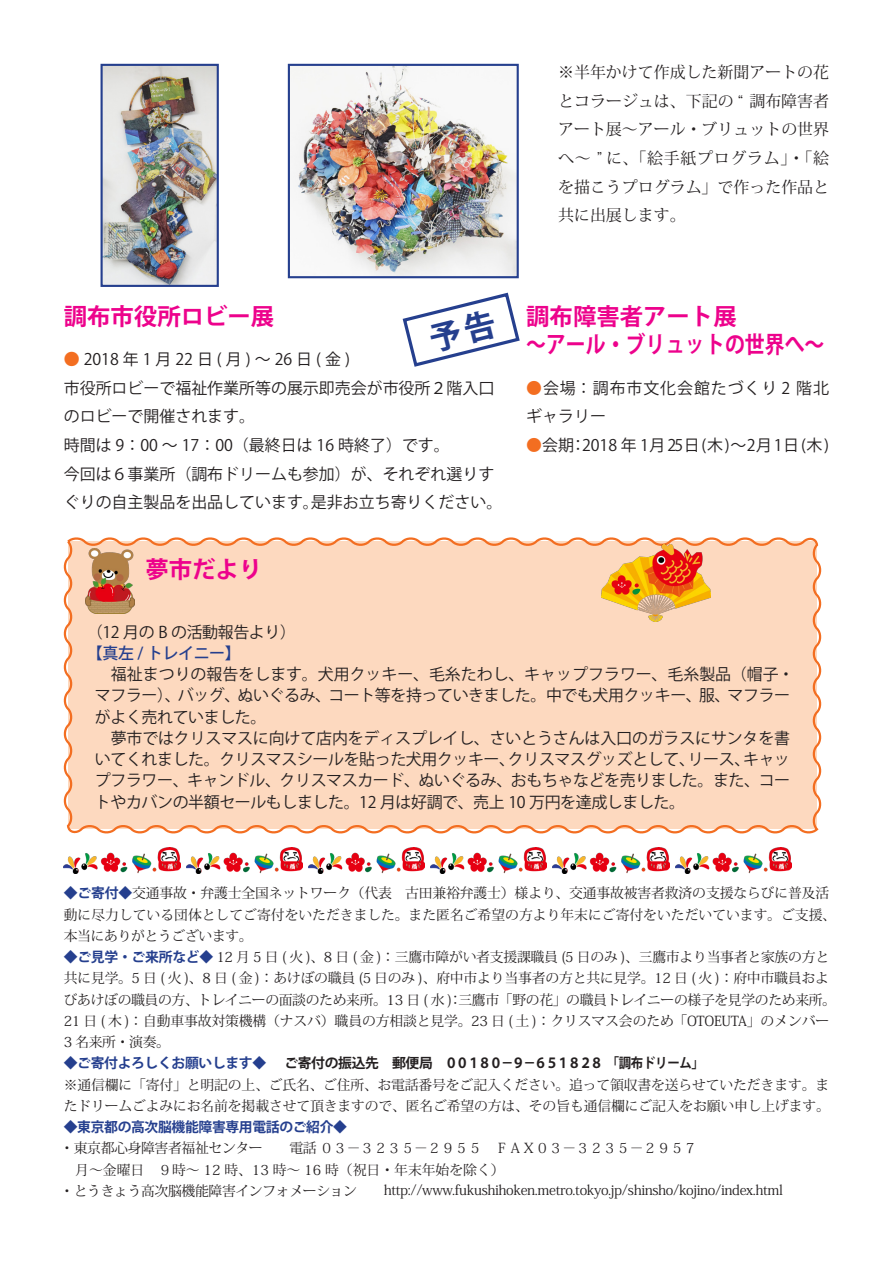
<style>
.page{position:relative;width:893px;height:1263px;background:#fff}
.page>*{position:absolute;margin:0;border:0;box-sizing:border-box;transform-origin:0 0}
.t1{font:700 23.4px "Koz Go Pro";color:#ed028c}
.t2{font:700 23.4px "Koz Go Pro";color:#ed028c;scale:.85 1}
.t3{font:15.9px/21.3px "Koz Go Pro";color:#231f20}
.t4{font:15.9px/21.3px "Koz Go Pro";letter-spacing:-.025em;color:#231f20}
.t5{font:15.9px/28.7px "Koz Min Pro";color:#231f20;text-align:justify}
.t6{font:15.9px/28.7px "Koz Go Pro";letter-spacing:.06em;color:#231f20}
.t7{font:15.9px "Koz Go Pro";letter-spacing:.25em;color:#231f20}
.t8{font:500 15.9px "Koz Go Pro";letter-spacing:-.025em;color:#253f8e}
.t9{font:13.8px/21.3px "Koz Min Pro";letter-spacing:-.01em;color:#231f20}
.t10{font:700 13.8px "Koz Go Pro";letter-spacing:-.025em;color:#253f8e}
.t11{font:700 13.8px "Koz Go Pro";letter-spacing:-.025em;color:#231f20}
.s1{color:#f36e21}
.s2{font-family:"Koz Min Pro";color:#f36e21}
.s3{font-family:"Koz Go Pro";font-weight:700;color:#253f8e}
</style>
<div class="page">
<img style="left:104px;top:67px;width:112px;height:217px">
<div style="left:101px;top:64px;width:118px;height:223px;border:2px solid #253f8e"></div>
<img style="left:291px;top:67px;width:225px;height:208px">
<div style="left:288px;top:64px;width:231px;height:214px;border:2px solid #253f8e"></div>
<div style="left:63px;top:537px;width:759px;height:297px;background:#fdd9bf"></div>
<img style="left:85px;top:548px;width:50px;height:65px">
<img style="left:602px;top:544px;width:109px;height:77px">
<img style="left:64px;top:848px;width:116px;height:25px">
<img style="left:186px;top:848px;width:116px;height:25px">
<img style="left:308px;top:848px;width:117px;height:25px">
<img style="left:431px;top:848px;width:116px;height:25px">
<img style="left:553px;top:848px;width:116px;height:25px">
<img style="left:675px;top:848px;width:116px;height:25px">
<svg style="left:402px;top:292px;width:118px;height:75px"></svg>
<p class="t1" style="left:64px;top:301px;width:212px">調布市役所ロビー展</p>
<p class="t7" style="left:64px;top:349px;width:288px"><span class="s1">●</span>2018年1月22日(月)～26日(金)</p>
<p class="t3" style="left:64px;top:374px;width:432px;line-height:28.7px">市役所ロビーで福祉作業所等の展示即売会が市役所２階入口のロビーで開催されます。</p>
<p class="t3" style="left:64px;top:435px;width:388px">時間は 9：00 ～ 17：00（最終日は 16 時終了）です。</p>
<p class="t3" style="left:64px;top:460px;width:440px;line-height:28.7px">今回は６事業所（調布ドリームも参加）が、それぞれ選りすぐりの自主製品を出品しています。是非お立ち寄りください。</p>
<p class="t1" style="left:145px;top:554px;width:118px">夢市だより</p>
<p class="t5" style="left:558px;top:57px;width:273px">※半年かけて作成した新聞アートの花とコラージュは、下記の “ 調布障害者アート展～アール・ブリュットの世界へ～ ” に、「絵手紙プログラム」・「絵を描こうプログラム」で作った作品と共に出展します。</p>
<p class="t1" style="left:526px;top:301px;width:212px">調布障害者アート展</p>
<p class="t2" style="left:526px;top:330px;width:352px">～アール・ブリュットの世界へ～</p>
<p class="t6" style="left:526px;top:374px;width:304px"><span class="s2">●</span>会場：調布市文化会館たづくり 2 階北ギャラリー</p>
<p class="t3" style="left:526px;top:435px;width:304px"><span class="s2">●</span>会期：2018 年 1 月25 日( 木) ～ 2 月1 日( 木)</p>
<p class="t4" style="left:87px;top:621px;width:210px">（12 月の B の活動報告より）</p>
<p class="t8" style="left:87px;top:643px;width:155px">【真左 / トレイニー】</p>
<p class="t4" style="left:95px;top:664px;width:701px">　福祉まつりの報告をします。犬用クッキー、毛糸たわし、キャップフラワー、毛糸製品（帽子・マフラー）、バッグ、ぬいぐるみ、コート等を持っていきました。中でも犬用クッキー、服、マフラーがよく売れていました。</p>
<p class="t3" style="left:95px;top:728px;width:697px;text-align:justify">　夢市ではクリスマスに向けて店内をディスプレイし、さいとうさんは入口のガラスにサンタを書いてくれました。クリスマスシールを貼った犬用クッキー、クリスマスグッズとして、リース、キャップフラワー、キャンドル、クリスマスカード、ぬいぐるみ、おもちゃなどを売りました。また、コートやカバンの半額セールもしました。12 月は好調で、売上 10 万円を達成しました。</p>
<p class="t9" style="left:64px;top:882px;width:774px"><span class="s3">◆ご寄付◆</span>交通事故・弁護士全国ネットワーク（代表　古田兼裕弁護士）様より、交通事故被害者救済の支援ならびに普及活動に尽力している団体としてご寄付をいただきました。また匿名ご希望の方より年末にご寄付をいただいています。ご支援、本当にありがとうございます。</p>
<p class="t9" style="left:64px;top:946px;width:774px"><span class="s3">◆ご見学・ご来所など◆</span> 12 月 5 日 ( 火 )、8 日 ( 金 )：三鷹市障がい者支援課職員 (5 日のみ )、三鷹市より当事者と家族の方と共に見学。5 日 ( 火 )、8 日 ( 金 )：あけぼの職員 (5 日のみ )、府中市より当事者の方と共に見学。12 日 ( 火 )：府中市職員およびあけぼの職員の方、トレイニーの面談のため来所。13 日 ( 水 )：三鷹市「野の花」の職員トレイニーの様子を見学のため来所。21 日 ( 木 )：自動車事故対策機構（ナスバ）職員の方相談と見学。23 日 ( 土 )：クリスマス会のため「OTOEUTA」のメンバー3 名来所・演奏。</p>
<p class="t10" style="left:64px;top:1054px;width:204px">◆ご寄付よろしくお願いします◆</p>
<p class="t11" style="left:284px;top:1054px;width:421px">ご寄付の振込先　郵便局　００１８０－９－６５１８２８　「調布ドリーム」</p>
<p class="t9" style="left:64px;top:1073px;width:768px">※通信欄に「寄付」と明記の上、ご氏名、ご住所、お電話番号をご記入ください。追って領収書を送らせていただきます。またドリームごよみにお名前を掲載させて頂きますので、匿名ご希望の方は、その旨も通信欄にご記入をお願い申し上げます。</p>
<p class="t10" style="left:64px;top:1118px;width:285px">◆東京都の高次脳機能障害専用電話のご紹介◆</p>
<p class="t9" style="left:60px;top:1137px;width:639px">・東京都心身障害者福祉センター　　電話 ０３－３２３５－２９５５　ＦＡＸ０３－３２３５－２９５７</p>
<p class="t9" style="left:75px;top:1158px;width:431px">月～金曜日　９時～ 12 時、13 時～ 16 時（祝日・年末年始を除く）</p>
<p class="t9" style="left:60px;top:1179px;width:724px">・とうきょう高次脳機能障害インフォメーション　　http://www.fukushihoken.metro.tokyo.jp/shinsho/kojino/index.html</p>
</div>
